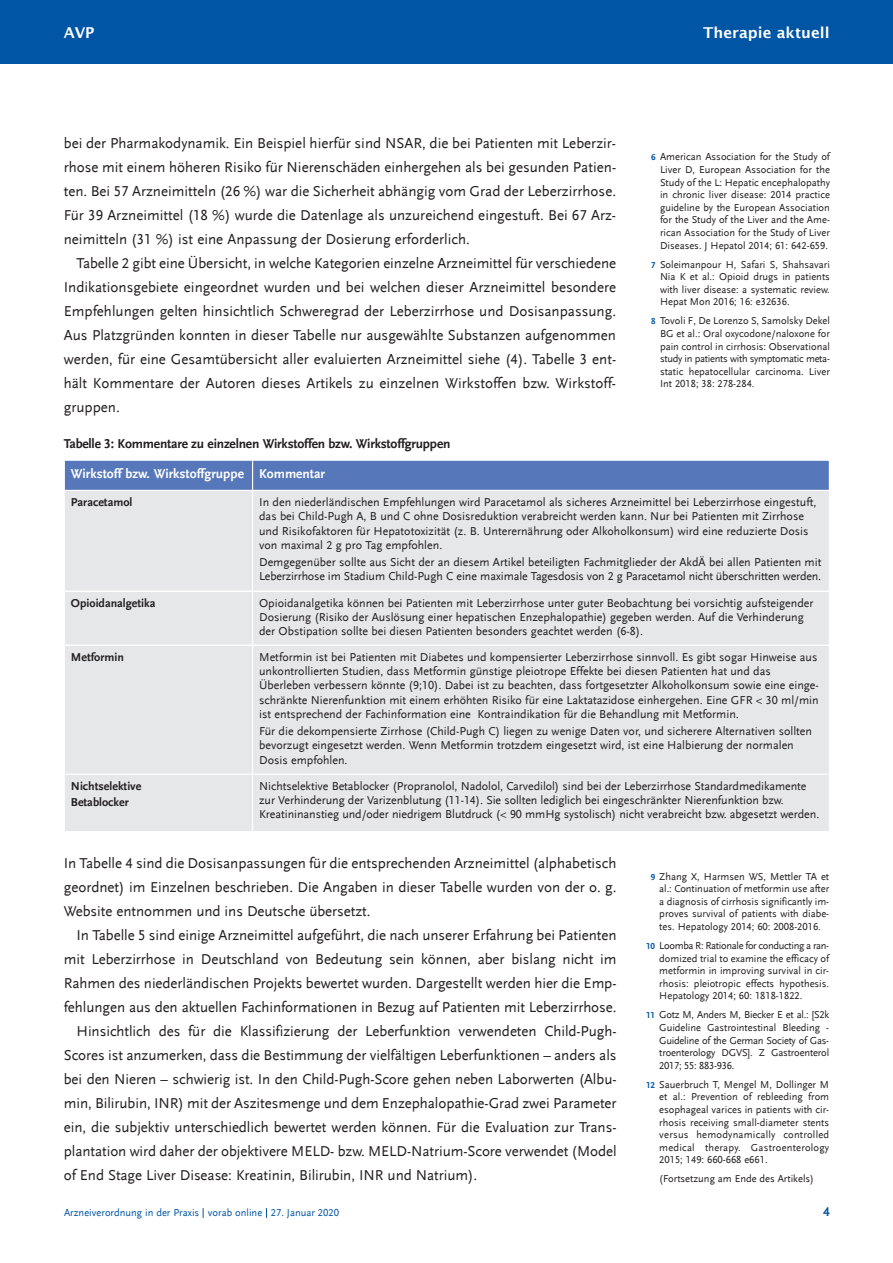
<style>
.page{position:relative;width:893px;height:1263px;background:#fff}
.page>*{position:absolute;margin:0;border:0;box-sizing:border-box;transform-origin:0 0}
.t1{font:15px/24px "Scala Sans LF";letter-spacing:-.005em;color:#231f20;text-align:justify}
.t2{font:600 15px "Lucida Sans";color:#fff}
.t3{font:700 13.5px "Scala Sans LF";letter-spacing:-.015em;color:#231f20}
.t4{font:700 13.5px "Scala Sans LF";color:#fff}
.t5{font:700 13.5px "Scala Sans LF";color:#0155a5}
.t6{font:12px/14.4px "Scala Sans LF";color:#231f20}
.t7{font:700 12px/16.5px "Scala Sans";color:#231f20}
.t8{font:10.5px/12.6px "Scala Sans LF";color:#231f20;text-align:justify}
.t9{font:10.5px "Scala Sans LF";color:#0155a5}
.s1{font-weight:700;font-size:9px;color:#0155a5}
</style>
<div class="page">
<div style="left:0;top:0;width:892px;height:64px;background:#0155a5"></div>
<svg style="left:64px;top:460px;width:765px;height:371px;background:#dadee5"></svg>
<hr style="left:252px;top:461px;width:1px;height:370px;background:#fff">
<hr style="left:65px;top:490px;width:187px;height:1px;background:#fff">
<hr style="left:253px;top:490px;width:576px;height:1px;background:#fff">
<hr style="left:65px;top:590px;width:187px;height:2px;background:#fff">
<hr style="left:253px;top:590px;width:576px;height:2px;background:#fff">
<hr style="left:65px;top:644px;width:187px;height:2px;background:#fff">
<hr style="left:253px;top:644px;width:576px;height:2px;background:#fff">
<hr style="left:65px;top:773px;width:187px;height:2px;background:#fff">
<hr style="left:253px;top:773px;width:576px;height:2px;background:#fff">
<p class="t2" style="left:64px;top:24px;width:32px">AVP</p>
<p class="t2" style="left:703px;top:24px;width:128px">Therapie aktuell</p>
<p class="t1" style="left:64px;top:131px;width:554px">bei der Pharmakodynamik. Ein Beispiel hierfür sind NSAR, die bei Patienten mit Leberzir&shy;rhose mit einem höheren Risiko für Nierenschäden einhergehen als bei gesunden Patien - ten. Bei 57 Arzneimitteln (26 %) war die Sicherheit abhängig vom Grad der Leberzirrhose.<br>Für 39 Arzneimittel (18 %) wurde die Datenlage als unzureichend eingestuft. Bei 67 Arz&shy;neimitteln (31 %) ist eine Anpassung der Dosierung erforderlich.</p>
<p class="t1" style="left:64px;top:251px;width:554px;text-indent:13px">Tabelle 2 gibt eine Übersicht, in welche Kategorien einzelne Arzneimittel für verschiedene Indikationsgebiete eingeordnet wurden und bei welchen dieser Arzneimittel besondere Empfehlungen gelten hinsichtlich Schweregrad der Leberzirrhose und Dosisanpassung.<br>Aus Platzgründen konnten in dieser Tabelle nur ausgewählte Substanzen aufgenommen werden, für eine Gesamtübersicht aller evaluierten Arzneimittel siehe (4). Tabelle 3 ent - hält Kommentare der Autoren dieses Artikels zu einzelnen Wirkstoffen bzw. Wirkstoff&shy;gruppen.</p>
<p class="t3" style="left:64px;top:436px;width:388px">Tabelle 3: Kommentare zu einzelnen Wirkstoffen bzw. Wirkstoffgruppen</p>
<p class="t8" style="left:660px;top:151px;width:171px;text-indent:-9px"><span class="s1">6</span> American Association for the Study of Liver D, European Association for the Study of the L: Hepatic encephalopathy in chronic liver disease: 2014 practice guideline by the European Association for the Study of the Liver and the Ame&shy;rican Association for the Study of Liver Diseases. J Hepatol 2014; 61: 642-659.</p>
<p class="t8" style="left:660px;top:258px;width:171px;text-indent:-9px"><span class="s1">7</span> Soleimanpour H, Safari S, Shahsavari Nia K et al.: Opioid drugs in patients with liver disease: a systematic review.<br>Hepat Mon 2016; 16: e32636.</p>
<p class="t8" style="left:660px;top:315px;width:171px;text-indent:-9px"><span class="s1">8</span> Tovoli F, De Lorenzo S, Samolsky Dekel BG et al.: Oral oxycodone/naloxone for pain control in cirrhosis: Observational study in patients with symptomatic meta&shy;static hepatocellular carcinoma. Liver Int 2018; 38: 278-284.</p>
<p class="t4" style="left:71px;top:467px;width:256px">Wirkstoff bzw. Wirkstoffgruppe Kommentar</p>
<p class="t7" style="left:71px;top:494px;width:63px">Paracetamol</p>
<p class="t6" style="left:259px;top:495px;width:559px">In den niederländischen Empfehlungen wird Paracetamol als sicheres Arzneimittel bei Leberzirrhose eingestuft, das bei Child-Pugh A, B und C ohne Dosisreduktion verabreicht werden kann. Nur bei Patienten mit Zirrhose und Risikofaktoren für Hepatotoxizität (z. B. Unterernährung oder Alkoholkonsum) wird eine reduzierte Dosis von maximal 2 g pro Tag empfohlen.</p>
<p class="t6" style="left:259px;top:555px;width:564px">Demgegenüber sollte aus Sicht der an diesem Artikel beteiligten Fachmitglieder der AkdÄ bei allen Patienten mit<br>Leberzirrhose im Stadium Child-Pugh C eine maximale Tagesdosis von 2 g Paracetamol nicht überschritten werden.</p>
<p class="t7" style="left:71px;top:595px;width:86px">Opioidanalgetika</p>
<p class="t6" style="left:259px;top:596px;width:556px">Opioidanalgetika können bei Patienten mit Leberzirrhose unter guter Beobachtung bei vorsichtig aufsteigender<br>Dosierung (Risiko der Auslösung einer hepatischen Enzephalopathie) gegeben werden. Auf die Verhinderung der Obstipation sollte bei diesen Patienten besonders geachtet werden (6-8).</p>
<p class="t7" style="left:71px;top:649px;width:55px">Metformin</p>
<p class="t6" style="left:259px;top:650px;width:561px">Metformin ist bei Patienten mit Diabetes und kompensierter Leberzirrhose sinnvoll. Es gibt sogar Hinweise aus unkontrollierten Studien, dass Metformin günstige pleiotrope Effekte bei diesen Patienten hat und das Überleben verbessern könnte (9;10). Dabei ist zu beachten, dass fortgesetzter Alkoholkonsum sowie eine einge&shy;schränkte Nierenfunktion mit einem erhöhten Risiko für eine Laktatazidose einhergehen. Eine GFR &lt; 30 ml/min ist entsprechend der Fachinformation eine Kontraindikation für die Behandlung mit Metformin.</p>
<p class="t6" style="left:259px;top:724px;width:554px">Für die dekompensierte Zirrhose (Child-Pugh C) liegen zu wenige Daten vor, und sicherere Alternativen sollten bevorzugt eingesetzt werden. Wenn Metformin trotzdem eingesetzt wird, ist eine Halbierung der normalen<br>Dosis empfohlen.</p>
<p class="t7" style="left:71px;top:778px;width:72px">Nichtselektive<br>Betablocker</p>
<p class="t6" style="left:259px;top:779px;width:562px">Nichtselektive Betablocker (Propranolol, Nadolol, Carvedilol) sind bei der Leberzirrhose Standardmedikamente zur Verhinderung der Varizenblutung (11-14). Sie sollten lediglich bei eingeschränkter Nierenfunktion bzw.<br>Kreatininanstieg und/oder niedrigem Blutdruck (&lt; 90 mmHg systolisch) nicht verabreicht bzw. abgesetzt werden.</p>
<p class="t1" style="left:64px;top:851px;width:554px">In Tabelle 4 sind die Dosisanpassungen für die entsprechenden Arzneimittel (alphabetisch geordnet) im Einzelnen beschrieben. Die Angaben in dieser Tabelle wurden von der o. g.<br>Website ent nommen und ins Deutsche übersetzt.</p>
<p class="t1" style="left:77px;top:923px;width:541px">In Tabelle 5 sind einige Arzneimittel aufgeführt, die nach unserer Erfahrung bei Patienten</p>
<p class="t1" style="left:64px;top:947px;width:554px">mit Leberzirrhose in Deutschland von Bedeutung sein können, aber bislang nicht im</p>
<p class="t1" style="left:64px;top:971px;width:554px">Rahmen des niederländischen Projekts bewertet wurden. Dargestellt werden hier die Emp-</p>
<p class="t1" style="left:64px;top:995px;width:554px">fehlungen aus den aktuellen Fachinformationen in Bezug auf Patienten mit Leberzirrhose.</p>
<p class="t1" style="left:77px;top:1019px;width:541px">Hinsichtlich des für die Klassifizierung der Leberfunktion verwendeten Child-Pugh-</p>
<p class="t1" style="left:64px;top:1043px;width:554px">Scores ist anzumerken, dass die Bestimmung der vielfältigen Leberfunktionen – anders als</p>
<p class="t1" style="left:64px;top:1067px;width:554px">bei den Nieren – schwierig ist. In den Child-Pugh-Score gehen neben Laborwerten (Albu -</p>
<p class="t1" style="left:64px;top:1091px;width:554px">min, Bilirubin, INR) mit der Aszitesmenge und dem Enzephalopathie-Grad zwei Parameter</p>
<p class="t1" style="left:64px;top:1115px;width:554px">ein, die subjektiv unterschiedlich bewertet werden können. Für die Evaluation zur Trans-</p>
<p class="t1" style="left:64px;top:1139px;width:554px">plantation wird daher der objektivere MELD- bzw. MELD-Natrium-Score verwendet (Model</p>
<p class="t1" style="left:64px;top:1163px;width:415px">of End Stage Liver Disease: Kreatinin, Bilirubin, INR und Natrium).</p>
<p class="t9" style="left:64px;top:1207px;width:276px">Arzneiverordnung in der Praxis vorab online 27. Januar 2020</p>
<p class="t8" style="left:659px;top:870px;width:171px;text-indent:-9px"><span class="s1">9</span> Zhang X, Harmsen WS, Mettler TA et al.: Continuation of metformin use after a diagnosis of cirrhosis significantly im&shy;proves survival of patients with diabe&shy;tes. Hepatology 2014; 60: 2008-2016.</p>
<p class="t8" style="left:659px;top:939px;width:171px;text-indent:-13px"><span class="s1">10</span> Loomba R: Rationale for conducting a ran&shy;domized trial to examine the efficacy of metformin in improving survival in cir&shy;rhosis: pleiotropic effects hypothesis.<br>Hepatology 2014; 60: 1818-1822.</p>
<p class="t8" style="left:659px;top:1009px;width:171px;text-indent:-13px"><span class="s1">11</span> Gotz M, Anders M, Biecker E et al.: [S2k Guideline Gastrointestinal Bleeding - Guideline of the German Society of Gas&shy;troenterology DGVS]. Z Gastroenterol 2017; 55: 883-936.</p>
<p class="t8" style="left:659px;top:1078px;width:171px;text-indent:-13px"><span class="s1">12</span> Sauerbruch T, Mengel M, Dollinger M et al.: Prevention of rebleeding from esophageal varices in patients with cir&shy;rhosis receiving small-diameter stents versus hemodynamically controlled medical therapy. Gastroenterology 2015; 149: 660-668 e661.</p>
<p class="t8" style="left:659px;top:1173px;width:156px">(Fortsetzung am Ende des Artikels)</p>
<p class="t5" style="left:823px;top:1204px;width:8px">4</p>
</div>
